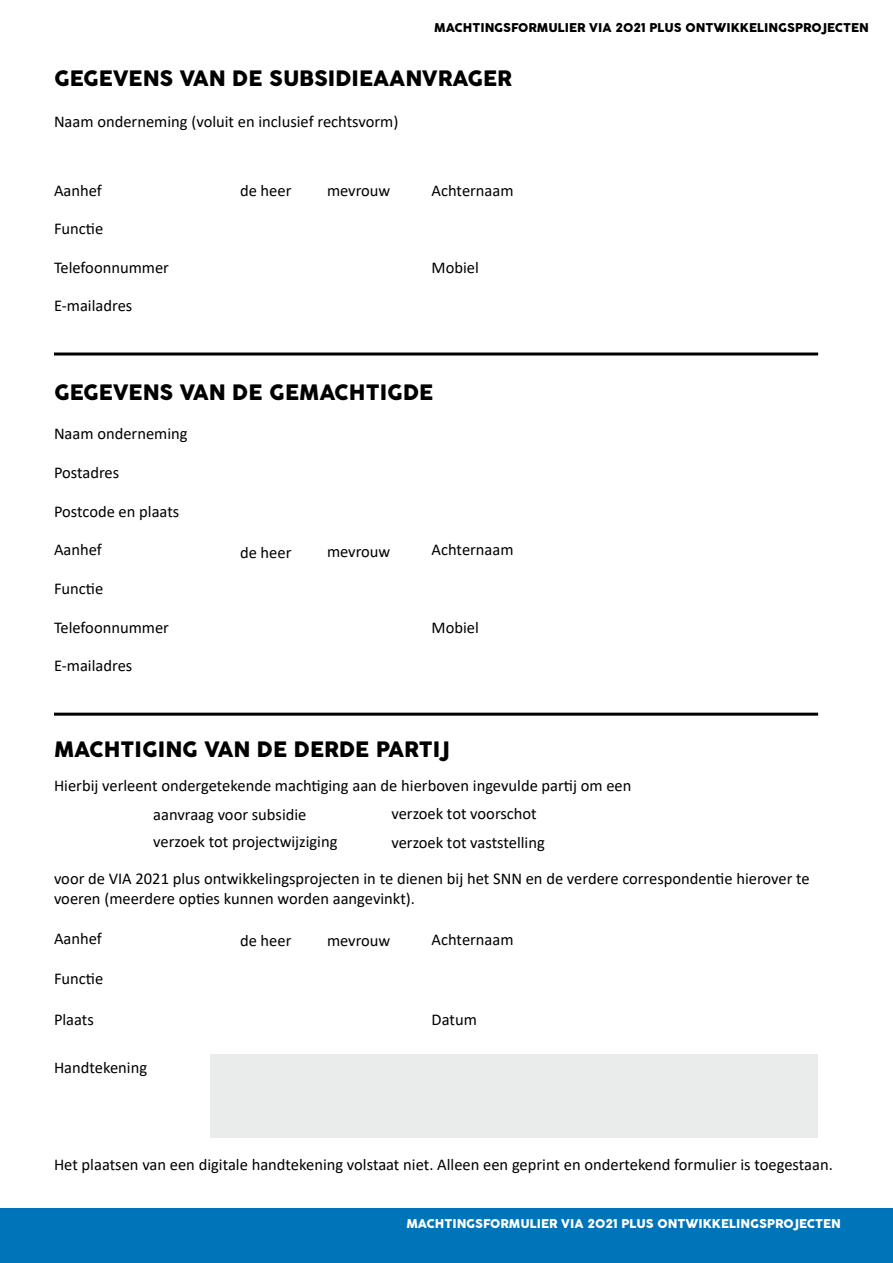
<style>
.page{position:relative;width:893px;height:1263px;background:#fff}
.page>*{position:absolute;margin:0;border:0;box-sizing:border-box;transform-origin:0 0}
.Sectiekop_H2{font:21px "Cocogoose Pro";color:#000}
.Paragraaf{font:16.5px/19.8px "Calibri";color:#000}
.t1{font:12px "Cocogoose Pro";color:#000}
.t2{font:12px "Cocogoose Pro";color:#fff}
</style>
<div class="page">
<div style="left:0;top:1209px;width:893px;height:54px;background:#0074b8"></div>
<div style="left:210px;top:1054px;width:608px;height:84px;background:#eaecec"></div>
<hr style="left:54px;top:352px;width:764px;height:3px;background:#000">
<hr style="left:54px;top:713px;width:764px;height:3px;background:#000">
<p class="t1" style="left:434px;top:19px;width:436px">MACHTINGSFORMULIER VIA 2021 PLUS ONTWIKKELINGSPROJECTEN</p>
<h2 class="Sectiekop_H2" style="left:54px;top:65px;width:460px">GEGEVENS VAN DE SUBSIDIEAANVRAGER</h2>
<p class="Paragraaf" style="left:54px;top:111px;width:346px">Naam onderneming (voluit en inclusief rechtsvorm)</p>
<p class="Paragraaf" style="left:54px;top:180px;width:49px">Aanhef</p>
<p class="Paragraaf" style="left:240px;top:180px;width:53px">de heer</p>
<p class="Paragraaf" style="left:327px;top:180px;width:65px">mevrouw</p>
<p class="Paragraaf" style="left:432px;top:180px;width:84px">Achternaam</p>
<p class="Paragraaf" style="left:54px;top:219px;width:51px">Functie</p>
<p class="Paragraaf" style="left:54px;top:257px;width:117px">Telefoonnummer</p>
<p class="Paragraaf" style="left:432px;top:257px;width:49px">Mobiel</p>
<p class="Paragraaf" style="left:54px;top:296px;width:80px">E-mailadres</p>
<h2 class="Sectiekop_H2" style="left:54px;top:378px;width:381px">GEGEVENS VAN DE GEMACHTIGDE</h2>
<p class="Paragraaf" style="left:54px;top:423px;width:135px">Naam onderneming</p>
<p class="Paragraaf" style="left:54px;top:462px;width:67px">Postadres</p>
<p class="Paragraaf" style="left:54px;top:501px;width:127px">Postcode en plaats</p>
<p class="Paragraaf" style="left:54px;top:540px;width:49px">Aanhef</p>
<p class="Paragraaf" style="left:240px;top:542px;width:53px">de heer</p>
<p class="Paragraaf" style="left:327px;top:542px;width:65px">mevrouw</p>
<p class="Paragraaf" style="left:432px;top:539px;width:84px">Achternaam</p>
<p class="Paragraaf" style="left:54px;top:578px;width:51px">Functie</p>
<p class="Paragraaf" style="left:54px;top:617px;width:117px">Telefoonnummer</p>
<p class="Paragraaf" style="left:432px;top:617px;width:49px">Mobiel</p>
<p class="Paragraaf" style="left:54px;top:655px;width:80px">E-mailadres</p>
<h2 class="Sectiekop_H2" style="left:54px;top:735px;width:397px">MACHTIGING VAN DE DERDE PARTIJ</h2>
<p class="Paragraaf" style="left:54px;top:775px;width:579px">Hierbij verleent ondergetekende machtiging aan de hierboven ingevulde partij om een</p>
<p class="Paragraaf" style="left:153px;top:804px;width:155px">aanvraag voor subsidie</p>
<p class="Paragraaf" style="left:153px;top:831px;width:186px">verzoek tot projectwijziging</p>
<p class="Paragraaf" style="left:391px;top:803px;width:147px">verzoek tot voorschot</p>
<p class="Paragraaf" style="left:391px;top:832px;width:155px">verzoek tot vaststelling</p>
<p class="Paragraaf" style="left:54px;top:868px;width:757px">voor de VIA 2021 plus ontwikkelingsprojecten in te dienen bij het SNN en de verdere correspondentie hierover te voeren (meerdere opties kunnen worden aangevinkt).</p>
<p class="Paragraaf" style="left:54px;top:928px;width:49px">Aanhef</p>
<p class="Paragraaf" style="left:240px;top:930px;width:53px">de heer</p>
<p class="Paragraaf" style="left:327px;top:930px;width:65px">mevrouw</p>
<p class="Paragraaf" style="left:432px;top:929px;width:84px">Achternaam</p>
<p class="Paragraaf" style="left:54px;top:968px;width:51px">Functie</p>
<p class="Paragraaf" style="left:54px;top:1009px;width:41px">Plaats</p>
<p class="Paragraaf" style="left:432px;top:1009px;width:47px">Datum</p>
<p class="Paragraaf" style="left:54px;top:1057px;width:95px">Handtekening</p>
<p class="Paragraaf" style="left:54px;top:1155px;width:780px">Het plaatsen van een digitale handtekening volstaat niet. Alleen een geprint en ondertekend formulier is toegestaan.</p>
<p class="t2" style="left:406px;top:1216px;width:436px">MACHTINGSFORMULIER VIA 2021 PLUS ONTWIKKELINGSPROJECTEN</p>
</div>
